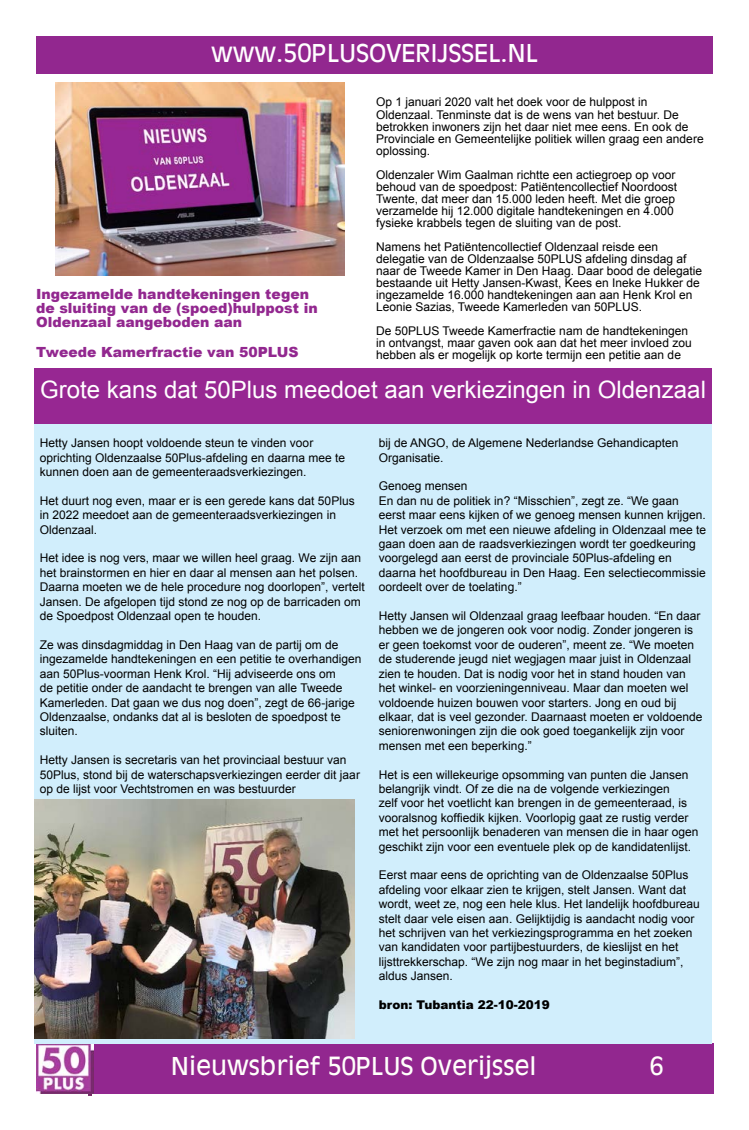
<style>
.page{position:relative;width:749px;height:1130px;background:#fff}
.page>*{position:absolute;margin:0;border:0;box-sizing:border-box;transform-origin:0 0}
.t1{font:24px "Arial";color:#fff}
.t2{font:24px "Antique Olive";color:#fffffb}
.t3{font:24px "Antique Olive";color:#fff}
.t4{font:900 14px/14px "Arial";color:#92278f}
.t5{font:12px/14.4px "Arial";color:#000}
.t6{font:900 12px "Arial";color:#000}
</style>
<div class="page">
<div style="left:36px;top:36px;width:677px;height:38px;background:#92278f"></div>
<div style="left:37px;top:1043px;width:677px;height:50px;background:#92278f"></div>
<img style="left:36px;top:1043px;width:58px;height:50px">
<div style="left:34px;top:398px;width:677px;height:645px;background:#d1eefc"></div>
<div style="left:34px;top:368px;width:677px;height:56px;background:#972792"></div>
<img style="left:55px;top:82px;width:289px;height:193px">
<img style="left:34px;top:799px;width:321px;height:238px">
<h1 class="t3" style="left:211px;top:38px;width:328px">www.50PLUSOVERIJSSEL.NL</h1>
<p class="t4" style="left:36px;top:287px;width:283px">Ingezamelde handtekeningen tegen de sluiting van de (spoed)hulppost in<br>Oldenzaal aangeboden aan</p>
<p class="t4" style="left:36px;top:345px;width:264px">Tweede Kamerfractie van 50PLUS</p>
<p class="t5" style="left:376px;top:96px;width:329px;line-height:12px">Op 1 januari 2020 valt het doek voor de hulppost in Oldenzaal. Tenminste dat is de wens van het bestuur. De betrokken inwoners zijn het daar niet mee eens. En ook de Provinciale en Gemeentelijke politiek willen graag een andere oplossing.</p>
<p class="t5" style="left:376px;top:168px;width:302px;line-height:12px">Oldenzaler Wim Gaalman richtte een actiegroep op voor behoud van de spoedpost: Patiëntencollectief Noordoost Twente, dat meer dan 15.000 leden heeft. Met die groep verzamelde hij 12.000 digitale handtekeningen en 4.000 fysieke krabbels tegen de sluiting van de post.</p>
<p class="t5" style="left:376px;top:240px;width:327px;line-height:12px">Namens het Patiëntencollectief Oldenzaal reisde een delegatie van de Oldenzaalse 50PLUS afdeling dinsdag af naar de Tweede Kamer in Den Haag. Daar bood de delegatie bestaande uit Hetty Jansen-Kwast, Kees en Ineke Hukker de ingezamelde 16.000 handtekeningen aan aan Henk Krol en Leonie Sazias, Tweede Kamerleden van 50PLUS.</p>
<p class="t5" style="left:376px;top:324px;width:317px;line-height:12px">De 50PLUS Tweede Kamerfractie nam de handtekeningen in ontvangst, maar gaven ook aan dat het meer invloed zou hebben als er mogelijk op korte termijn een petitie aan de</p>
<h1 class="t1" style="left:40px;top:374px;width:667px">Grote kans dat 50Plus meedoet aan verkiezingen in Oldenzaal</h1>
<p class="t5" style="left:40px;top:436px;width:307px">Hetty Jansen hoopt voldoende steun te vinden voor oprichting Oldenzaalse 50Plus-afdeling en daarna mee te kunnen doen aan de gemeenteraadsverkiezingen.</p>
<p class="t5" style="left:40px;top:493px;width:316px">Het duurt nog even, maar er is een gerede kans dat 50Plus in 2022 meedoet aan de gemeenteraadsverkiezingen in<br>Oldenzaal.</p>
<p class="t5" style="left:40px;top:551px;width:326px">Het idee is nog vers, maar we willen heel graag. We zijn aan het brainstormen en hier en daar al mensen aan het polsen.<br>Daarna moeten we de hele procedure nog doorlopen”, vertelt Jansen. De afgelopen tijd stond ze nog op de barricaden om de Spoedpost Oldenzaal open te houden.</p>
<p class="t5" style="left:40px;top:637px;width:323px">Ze was dinsdagmiddag in Den Haag van de partij om de ingezamelde handtekeningen en een petitie te overhandigen aan 50Plus-voorman Henk Krol. “Hij adviseerde ons om<br>de petitie onder de aandacht te brengen van alle Tweede Kamerleden. Dat gaan we dus nog doen”, zegt de 66-jarige Oldenzaalse, ondanks dat al is besloten de spoedpost te sluiten.</p>
<p class="t5" style="left:40px;top:752px;width:322px">Hetty Jansen is secretaris van het provinciaal bestuur van<br>50Plus, stond bij de waterschapsverkiezingen eerder dit jaar op de lijst voor Vechtstromen en was bestuurder</p>
<p class="t5" style="left:379px;top:436px;width:301px">bij de ANGO, de Algemene Nederlandse Gehandicapten<br>Organisatie.</p>
<p class="t5" style="left:379px;top:479px;width:328px">Genoeg mensen<br>En dan nu de politiek in? “Misschien”, zegt ze. “We gaan eerst maar eens kijken of we genoeg mensen kunnen krijgen.<br>Het verzoek om met een nieuwe afdeling in Oldenzaal mee te gaan doen aan de raadsverkiezingen wordt ter goedkeuring voorgelegd aan eerst de provinciale 50Plus-afdeling en daarna het hoofdbureau in Den Haag. Een selectiecommissie oordeelt over de toelating.”</p>
<p class="t5" style="left:379px;top:608px;width:325px">Hetty Jansen wil Oldenzaal graag leefbaar houden. “En daar hebben we de jongeren ook voor nodig. Zonder jongeren is er geen toekomst voor de ouderen”, meent ze. “We moeten de studerende jeugd niet wegjagen maar juist in Oldenzaal zien te houden. Dat is nodig voor het in stand houden van het winkel- en voorzieningenniveau. Maar dan moeten wel voldoende huizen bouwen voor starters. Jong en oud bij elkaar, dat is veel gezonder. Daarnaast moeten er voldoende seniorenwoningen zijn die ook goed toegankelijk zijn voor mensen met een beperking.”</p>
<p class="t5" style="left:379px;top:767px;width:321px">Het is een willekeurige opsomming van punten die Jansen belangrijk vindt. Of ze die na de volgende verkiezingen<br>zelf voor het voetlicht kan brengen in de gemeenteraad, is vooralsnog koffiedik kijken. Voorlopig gaat ze rustig verder met het persoonlijk benaderen van mensen die in haar ogen geschikt zijn voor een eventuele plek op de kandidatenlijst.</p>
<p class="t5" style="left:379px;top:868px;width:322px">Eerst maar eens de oprichting van de Oldenzaalse 50Plus afdeling voor elkaar zien te krijgen, stelt Jansen. Want dat wordt, weet ze, nog een hele klus. Het landelijk hoofdbureau stelt daar vele eisen aan. Gelijktijdig is aandacht nodig voor het schrijven van het verkiezingsprogramma en het zoeken van kandidaten voor partijbestuurders, de kieslijst en het lijsttrekkerschap. “We zijn nog maar in het beginstadium”, aldus Jansen.</p>
<p class="t6" style="left:379px;top:996px;width:173px">bron: Tubantia 22-10-2019</p>
<h1 class="t2" style="left:171px;top:1050px;width:366px">Nieuwsbrief 50PLUS Overijssel</h1>
<h1 class="t2" style="left:649px;top:1050px;width:16px">6</h1>
</div>
